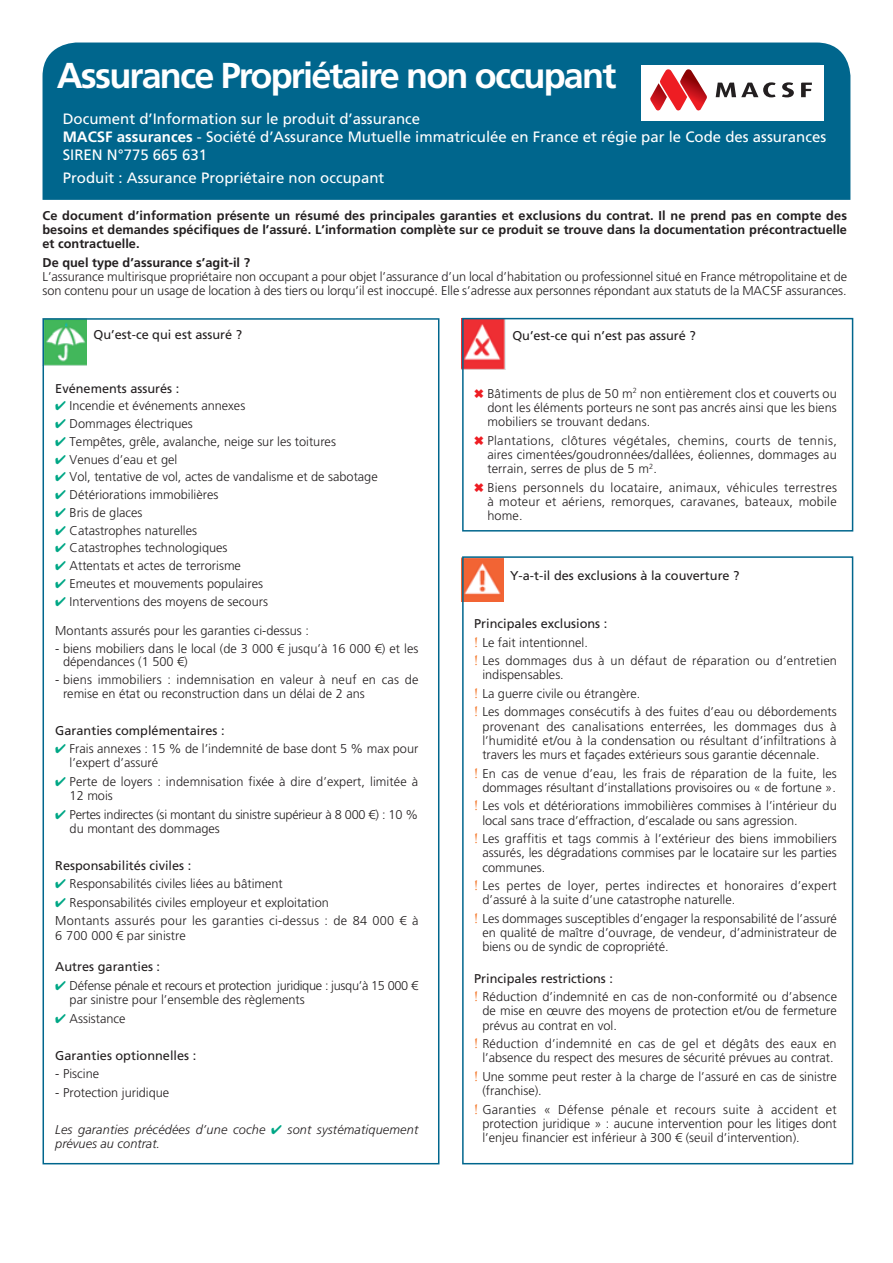
<style>
.page{position:relative;width:893px;height:1263px;background:#fff}
.page>*{position:absolute;margin:0;border:0;box-sizing:border-box;transform-origin:0 0}
.t1{font:700 36px "Frutiger LT Std";letter-spacing:-.05em;color:#fff}
.t2{font:15px/18px "Frutiger LT Std";color:#fff}
.t3{font:300 12.75px/14.2px "Frutiger LT Std";color:#231f20}
.t4{font:700 12.75px/14.2px "Frutiger LT Std";color:#231f20;text-align:justify}
.t5{font:12.75px "Frutiger LT Std";color:#231f20}
.t6{font:300 12.75px/14.2px "Frutiger LT Std";letter-spacing:-.025em;color:#231f20}
.t7{font:300 12.75px/14.2px "Frutiger LT Std";letter-spacing:-.02em;color:#231f20}
.t8{font:italic 300 12.75px/14.2px "Frutiger LT Std";letter-spacing:.01em;color:#231f20}
.s1{font-weight:700}
.s2{color:#00a786}
.s3{color:#ee1d23}
</style>
<div class="page">
<div style="left:43px;top:43px;width:807px;height:157px;background:#00668d"></div>
<img style="left:46px;top:321px;width:40px;height:44px">
<img style="left:461px;top:318px;width:44px;height:52px">
<img style="left:461px;top:557px;width:42px;height:44px">
<div style="left:641px;top:65px;width:182px;height:55px;background:#fff"></div>
<svg style="left:650px;top:69px;width:57px;height:42px"></svg>
<svg style="left:801px;top:83px;width:11px;height:14px"></svg>
<svg style="left:782px;top:82px;width:12px;height:15px"></svg>
<svg style="left:716px;top:82px;width:59px;height:15px"></svg>
<div style="left:43px;top:318px;width:396px;height:846px;border:2px solid #00668d"></div>
<div style="left:462px;top:556px;width:391px;height:608px;border:2px solid #00668d"></div>
<div style="left:462px;top:318px;width:391px;height:213px;border:2px solid #00668d"></div>
<h1 class="t1" style="left:57px;top:55px;width:561px">Assurance Propriétaire non occupant</h1>
<p class="t2" style="left:63px;top:110px;width:765px">Document d’Information sur le produit d’assurance<br><span class="s1">MACSF assurances</span> - Société d’Assurance Mutuelle immatriculée en France et régie par le Code des assurances<br>SIREN N°775 665 631</p>
<p class="t2" style="left:63px;top:169px;width:323px">Produit : Assurance Propriétaire non occupant</p>
<p class="t4" style="left:43px;top:208px;width:806px">Ce document d’information présente un résumé des principales garanties et exclusions du contrat. Il ne prend pas en compte des besoins et demandes spécifiques de l’assuré. L’information complète sur ce produit se trouve dans la documentation précontractuelle et contractuelle.</p>
<p class="t4" style="left:43px;top:255px;width:209px">De quel type d’assurance s’agit-il ?</p>
<p class="t3" style="left:43px;top:270px;width:806px">L’assurance multirisque propriétaire non occupant a pour objet l’assurance d’un local d’habitation ou professionnel situé en France métropolitaine et de son contenu pour un usage de location à des tiers ou lorqu’il est inoccupé. Elle s’adresse aux personnes répondant aux statuts de la MACSF assurances.</p>
<p class="t5" style="left:93px;top:327px;width:150px">Qu’est-ce qui est assuré ?</p>
<p class="t5" style="left:55px;top:381px;width:126px">Evénements assurés :</p>
<p class="t3" style="left:55px;top:399px;width:192px"><span class="s2">✔</span> Incendie et événements annexes</p>
<p class="t3" style="left:55px;top:417px;width:139px"><span class="s2">✔</span> Dommages électriques</p>
<p class="t3" style="left:55px;top:434px;width:282px"><span class="s2">✔</span> Tempêtes, grêle, avalanche, neige sur les toitures</p>
<p class="t3" style="left:55px;top:452px;width:124px"><span class="s2">✔</span> Venues d’eau et gel</p>
<p class="t3" style="left:55px;top:470px;width:324px"><span class="s2">✔</span> Vol, tentative de vol, actes de vandalisme et de sabotage</p>
<p class="t3" style="left:55px;top:488px;width:165px"><span class="s2">✔</span> Détériorations immobilières</p>
<p class="t3" style="left:55px;top:505px;width:89px"><span class="s2">✔</span> Bris de glaces</p>
<p class="t3" style="left:55px;top:523px;width:143px"><span class="s2">✔</span> Catastrophes naturelles</p>
<p class="t3" style="left:55px;top:541px;width:174px"><span class="s2">✔</span> Catastrophes technologiques</p>
<p class="t3" style="left:55px;top:559px;width:187px"><span class="s2">✔</span> Attentats et actes de terrorisme</p>
<p class="t3" style="left:55px;top:576px;width:209px"><span class="s2">✔</span> Emeutes et mouvements populaires</p>
<p class="t3" style="left:55px;top:594px;width:214px"><span class="s2">✔</span> Interventions des moyens de secours</p>
<p class="t3" style="left:55px;top:624px;width:255px">Montants assurés pour les garanties ci-dessus :</p>
<p class="t3" style="left:63px;top:642px;width:357px;line-height:13.5px;text-indent:-8px">- biens mobiliers dans le local (de 3 000 € jusqu’à 16 000 €) et les dépendances (1 500 €)</p>
<p class="t3" style="left:63px;top:673px;width:357px;line-height:13.5px;text-indent:-8px">- biens immobiliers : indemnisation en valeur à neuf en cas de remise en état ou reconstruction dans un délai de 2 ans</p>
<p class="t5" style="left:55px;top:723px;width:171px">Garanties complémentaires :</p>
<p class="t3" style="left:70px;top:742px;width:350px;text-indent:-14px"><span class="s2">✔</span> Frais annexes : 15 % de l’indemnité de base dont 5 % max pour l’expert d’assuré</p>
<p class="t3" style="left:70px;top:774px;width:350px;text-indent:-14px"><span class="s2">✔</span> Perte de loyers : indemnisation fixée à dire d’expert, limitée à<br>12 mois</p>
<p class="t7" style="left:70px;top:807px;width:350px;text-indent:-14px"><span class="s2">✔</span> Pertes indirectes (si montant du sinistre supérieur à 8 000 €) : 10 % du montant des dommages</p>
<p class="t5" style="left:55px;top:858px;width:138px">Responsabilités civiles :</p>
<p class="t3" style="left:55px;top:877px;width:229px"><span class="s2">✔</span> Responsabilités civiles liées au bâtiment</p>
<p class="t3" style="left:55px;top:893px;width:365px;line-height:18.5px"><span class="s2">✔</span> Responsabilités civiles employeur et exploitation<br>Montants assurés pour les garanties ci-dessus : de 84 000 € à</p>
<p class="t3" style="left:55px;top:928px;width:132px">6 700 000 € par sinistre</p>
<p class="t5" style="left:55px;top:959px;width:106px">Autres garanties :</p>
<p class="t6" style="left:70px;top:978px;width:350px;text-indent:-14px"><span class="s2">✔</span> Défense pénale et recours et protection juridique : jusqu’à 15 000 € par sinistre pour l’ensemble des règlements</p>
<p class="t3" style="left:55px;top:1011px;width:72px"><span class="s2">✔</span> Assistance</p>
<p class="t5" style="left:55px;top:1048px;width:143px">Garanties optionnelles :</p>
<p class="t3" style="left:55px;top:1067px;width:45px">- Piscine</p>
<p class="t3" style="left:55px;top:1085px;width:116px">- Protection juridique</p>
<p class="t8" style="left:55px;top:1122px;width:364px">Les garanties précédées d’une coche <span class="s2">✔</span> sont systématiquement prévues au contrat.</p>
<p class="t5" style="left:512px;top:328px;width:185px">Qu’est-ce qui n’est pas assuré ?</p>
<p class="t3" style="left:487px;top:386px;width:351px;text-align:justify;text-indent:-13px"><span class="s3">✖</span> Bâtiments de plus de 50 m<sup>2</sup> non entièrement clos et couverts ou dont les éléments porteurs ne sont pas ancrés ainsi que les biens mobiliers se trouvant dedans.</p>
<p class="t3" style="left:487px;top:433px;width:351px;text-align:justify;text-indent:-13px"><span class="s3">✖</span> Plantations, clôtures végétales, chemins, courts de tennis, aires cimentées/goudronnées/dallées, éoliennes, dommages au terrain, serres de plus de 5 m<sup>2</sup>.</p>
<p class="t3" style="left:487px;top:480px;width:351px;text-align:justify;text-indent:-13px"><span class="s3">✖</span> Biens personnels du locataire, animaux, véhicules terrestres à moteur et aériens, remorques, caravanes, bateaux, mobile home.</p>
<p class="t5" style="left:510px;top:568px;width:231px">Y-a-t-il des exclusions à la couverture ?</p>
<p class="t5" style="left:474px;top:616px;width:135px">Principales exclusions :</p>
<p class="t3" style="left:482px;top:633px;width:356px;line-height:18.5px">Le fait intentionnel.<br>Les dommages dus à un défaut de réparation ou d’entretien</p>
<p class="t3" style="left:482px;top:666px;width:356px;line-height:18.5px">indispensables.<br>La guerre civile ou étrangère.<br>Les dommages consécutifs à des fuites d’eau ou débordements</p>
<p class="t3" style="left:482px;top:719px;width:356px;text-align:justify">provenant des canalisations enterrées, les dommages dus à l’humidité et/ou à la condensation ou résultant d’infiltrations à travers les murs et façades extérieurs sous garantie décennale.</p>
<p class="t3" style="left:482px;top:766px;width:356px">En cas de venue d’eau, les frais de réparation de la fuite, les dommages résultant d’installations provisoires ou « de fortune ».</p>
<p class="t3" style="left:482px;top:799px;width:356px">Les vols et détériorations immobilières commises à l’intérieur du local sans trace d’effraction, d’escalade ou sans agression.</p>
<p class="t3" style="left:482px;top:832px;width:356px;text-align:justify">Les graffitis et tags commis à l’extérieur des biens immobiliers assurés, les dégradations commises par le locataire sur les parties communes.</p>
<p class="t3" style="left:482px;top:879px;width:356px">Les pertes de loyer, pertes indirectes et honoraires d’expert d’assuré à la suite d’une catastrophe naturelle.</p>
<p class="t3" style="left:482px;top:912px;width:356px;text-align:justify">Les dommages susceptibles d’engager la responsabilité de l’assuré en qualité de maître d’ouvrage, de vendeur, d’administrateur de biens ou de syndic de copropriété.</p>
<p class="t5" style="left:474px;top:970px;width:140px">Principales restrictions :</p>
<p class="t3" style="left:482px;top:990px;width:356px;text-align:justify">Réduction d’indemnité en cas de non-conformité ou d’absence de mise en œuvre des moyens de protection et/ou de fermeture prévus au contrat en vol.</p>
<p class="t3" style="left:482px;top:1037px;width:356px">Réduction d’indemnité en cas de gel et dégâts des eaux en l’absence du respect des mesures de sécurité prévues au contrat.</p>
<p class="t3" style="left:482px;top:1069px;width:356px">Une somme peut rester à la charge de l’assuré en cas de sinistre (franchise).</p>
<p class="t3" style="left:482px;top:1102px;width:356px;text-align:justify">Garanties « Défense pénale et recours suite à accident et protection juridique » : aucune intervention pour les litiges dont l’enjeu financier est inférieur à 300 € (seuil d’intervention).</p>
</div>
